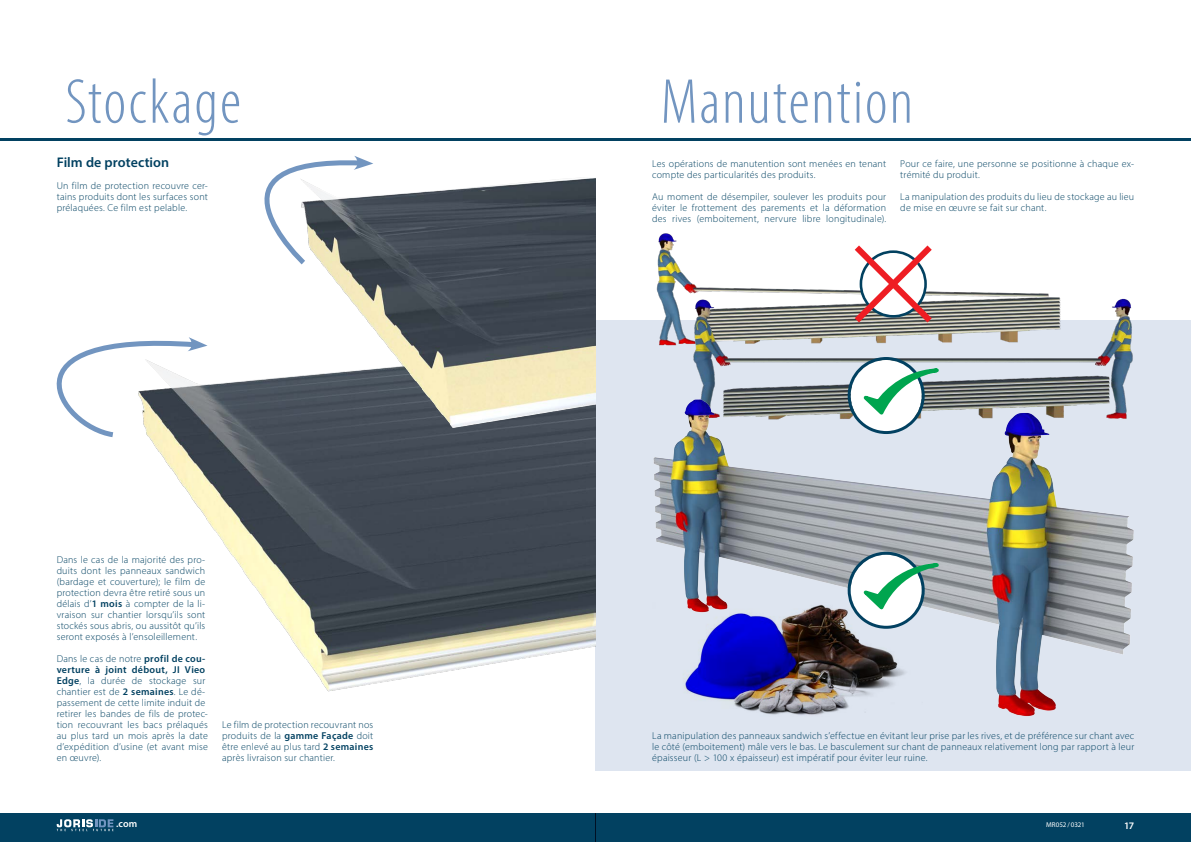
<style>
.page{position:relative;width:1191px;height:842px;background:#fff}
.page>*{position:absolute;margin:0;border:0;box-sizing:border-box;transform-origin:0 0}
.Spread_titel{font:300 condensed 64px "Myriad Pro";letter-spacing:.03em;color:#7295c0}
.Kop_NEW{font:600 14px "Myriad Pro";letter-spacing:.005em;color:#024161}
.BASIS_NEW{font:300 10px/11px "Myriad Pro";letter-spacing:.02em;color:#024161;text-align:justify}
.t1{font:600 10px "Myriad Pro";color:#fff}
.t2{font:7px "Myriad Pro";color:#fff}
.s1{font-weight:600}
</style>
<div class="page">
<div style="left:595px;top:321px;width:596px;height:450px;background:#dee5f0"></div>
<img style="left:151px;top:345px;width:444px;height:347px">
<img style="left:209px;top:178px;width:386px;height:251px">
<img style="left:652px;top:233px;width:409px;height:113px">
<img style="left:692px;top:299px;width:442px;height:99px">
<img style="left:653px;top:398px;width:481px;height:319px">
<img style="left:653px;top:602px;width:269px;height:115px">
<div style="left:595px;top:814px;width:596px;height:28px;background:#024161"></div>
<div style="left:0;top:814px;width:595px;height:28px;background:#024161"></div>
<svg style="left:57px;top:819px;width:56px;height:12px"></svg>
<hr style="left:0;top:138px;width:1191px;height:3px;background:#024161">
<svg style="left:209px;top:156px;width:164px;height:112px"></svg>
<svg style="left:847px;top:357px;width:91px;height:77px"></svg>
<svg style="left:854px;top:245px;width:77px;height:77px"></svg>
<svg style="left:847px;top:552px;width:91px;height:77px;background:#b6cfcb"></svg>
<svg style="left:56px;top:337px;width:151px;height:103px"></svg>
<p class="Spread_titel" style="left:65px;top:64px;width:177px">Stockage</p>
<p class="Spread_titel" style="left:660px;top:64px;width:254px">Manutention</p>
<p class="Kop_NEW" style="left:57px;top:153px;width:114px">Film de protection</p>
<p class="BASIS_NEW" style="left:57px;top:180px;width:153px">Un film de protection recouvre cer&shy;tains produits dont les surfaces sont prélaquées. Ce film est pelable.</p>
<p class="BASIS_NEW" style="left:900px;top:158px;width:235px">Pour ce faire, une personne se positionne à chaque ex&shy;trémité du produit.</p>
<p class="BASIS_NEW" style="left:900px;top:191px;width:235px">La manipulation des produits du lieu de stockage au lieu de mise en œuvre se fait sur chant.</p>
<p class="BASIS_NEW" style="left:652px;top:158px;width:235px">Les opérations de manutention sont menées en tenant compte des particularités des produits.</p>
<p class="BASIS_NEW" style="left:652px;top:191px;width:235px">Au moment de désempiler, soulever les produits pour éviter le frottement des parements et la déformation des rives (emboitement, nervure libre longitudinale).</p>
<p class="BASIS_NEW" style="left:57px;top:554px;width:150px">Dans le cas de la majorité des pro&shy;duits dont les panneaux sandwich (bardage et couverture); le film de protection devra être retiré sous un délais d’<span class="s1">1 mois</span> à compter de la li&shy;vraison sur chantier lorsqu’ils sont stockés sous abris, ou aussitôt qu’ils seront exposés à l’ensoleillement.</p>
<p class="BASIS_NEW" style="left:57px;top:653px;width:153px;text-align:left">Dans le cas de notre <span class="s1">profil de cou&shy;verture à joint débout, JI Vieo<br>Edge</span>, la durée de stockage sur chantier est de <span class="s1">2 semaines</span>. Le dé&shy;passement de cette limite induit de retirer les bandes de fils de protec&shy;tion recouvrant les bacs prélaqués au plus tard un mois après la date d’expédition d’usine (et avant mise en œuvre).</p>
<p class="BASIS_NEW" style="left:222px;top:719px;width:153px">Le film de protection recouvrant nos produits de la <span class="s1">gamme Façade</span> doit être enlevé au plus tard <span class="s1">2 semaines </span>après livraison sur chantier.</p>
<p class="BASIS_NEW" style="left:652px;top:730px;width:483px">La manipulation des panneaux sandwich s’effectue en évitant leur prise par les rives, et de préférence sur chant avec le côté (emboitement) mâle vers le bas. Le basculement sur chant de panneaux relativement long par rapport à leur épaisseur (L &gt; 100 x épaisseur) est impératif pour éviter leur ruine.</p>
<p class="t1" style="left:116px;top:818px;width:22px">.com</p>
<p class="t2" style="left:1046px;top:820px;width:40px">MR052 / 0321</p>
<p class="t1" style="left:1124px;top:819px;width:11px">17</p>
</div>
